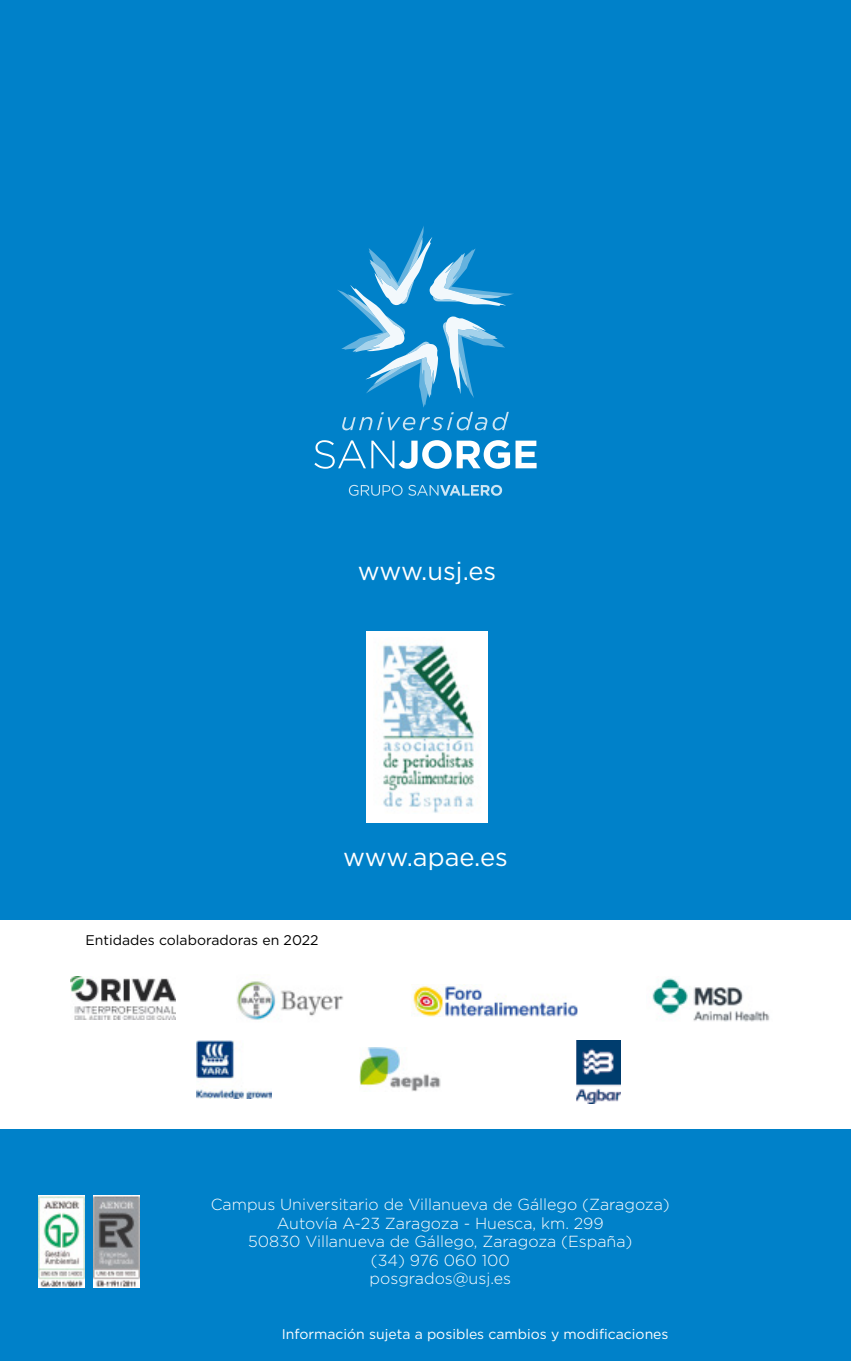
<style>
.page{position:relative;width:851px;height:1361px;background:#fff}
.page>*{position:absolute;margin:0;border:0;box-sizing:border-box;transform-origin:0 0}
.t1{font:25.4px "Gotham";color:#fff}
.t2{font:300 16px/18.4px "Gotham";color:#fff;text-align:center}
.t3{font:14px "Gotham";color:#fff}
.t4{font:14px "Gotham";color:#000}
</style>
<div class="page">
<div style="left:0;top:0;width:850px;height:1361px;background:#0081c9"></div>
<svg style="left:314px;top:440px;width:222px;height:29px"></svg>
<svg style="left:349px;top:485px;width:53px;height:11px"></svg>
<svg style="left:408px;top:485px;width:94px;height:11px"></svg>
<svg style="left:337px;top:226px;width:177px;height:204px"></svg>
<img style="left:93px;top:1196px;width:46px;height:91px">
<img style="left:38px;top:1196px;width:46px;height:91px">
<svg style="left:850px;top:1340px;width:1px;height:21px"></svg>
<div style="left:366px;top:631px;width:122px;height:192px;background:#fff"></div>
<img style="left:383px;top:645px;width:91px;height:168px">
<div style="left:0;top:920px;width:850px;height:208px;background:#fff"></div>
<img style="left:196px;top:1040px;width:75px;height:58px">
<img style="left:359px;top:1047px;width:82px;height:44px">
<img style="left:237px;top:981px;width:106px;height:39px">
<img style="left:411px;top:984px;width:166px;height:32px">
<img style="left:652px;top:978px;width:118px;height:44px">
<img style="left:71px;top:976px;width:105px;height:44px">
<img style="left:576px;top:1040px;width:44px;height:64px">
<h1 class="t1" style="left:358px;top:557px;width:140px">www.usj.es</h1>
<p class="t4" style="left:85px;top:932px;width:234px">Entidades colaboradoras en 2022</p>
<h1 class="t1" style="left:343px;top:842px;width:166px">www.apae.es</h1>
<p class="t2" style="left:211px;top:1195px;width:460px">Campus Universitario de Villanueva de Gállego (Zaragoza)<br>Autovía A-23 Zaragoza - Huesca, km. 299<br>50830 Villanueva de Gállego, Zaragoza (España)<br>(34) 976 060 100<br>posgrados@usj.es</p>
<p class="t3" style="left:282px;top:1326px;width:388px">Información sujeta a posibles cambios y modificaciones</p>
</div>
